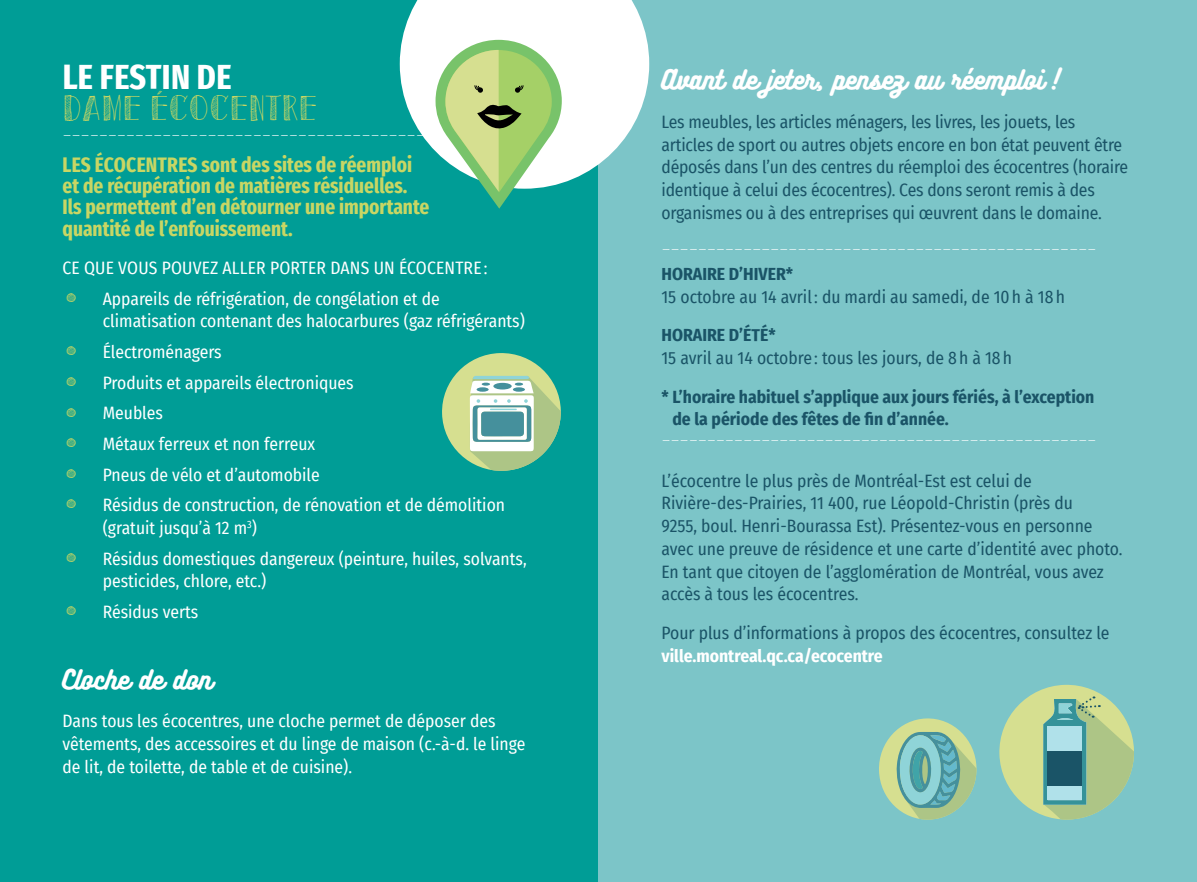
<style>
.page{position:relative;width:1197px;height:882px;background:#fff}
.page>*{position:absolute;margin:0;border:0;box-sizing:border-box;transform-origin:0 0}
.t1{font:35px "Sketch Toronto";color:#c8d664}
.t2{font:700 extra-condensed 35px "Fira Sans";letter-spacing:.01em;color:#fff}
.t3{font:32.9px "Sketch Toronto";color:#fff}
.t4{font:24.5px "Bukhari Script";color:#fff}
.t5{font:700 extra-condensed 21px/21.2px "Fira Sans";color:#c8d664}
.t6{font:17.5px/22.8px "Fira Sans Condensed";letter-spacing:-.01em;color:#1a5467}
.t7{font:17.5px/22.8px "Fira Sans Condensed";color:#fff}
.t8{font:700 17.5px/22.8px "Fira Sans Condensed";color:#1a5467}
.t9{font:700 17.5px "Fira Sans Condensed";color:#fff}
.s1{font-family:"Sketch Toronto";font-size:35px;color:#c8d664}
</style>
<div class="page">
<div style="left:0;top:0;width:599px;height:882px;background:#009d96"></div>
<div style="left:599px;top:0;width:598px;height:882px;background:#7cc5c8"></div>
<svg style="left:879px;top:718px;width:98px;height:102px"></svg>
<svg style="left:442px;top:353px;width:119px;height:118px"></svg>
<div style="left:493px;top:383px;width:19px;height:7px;background:#45909c;border-radius:50%"></div>
<svg style="left:999px;top:684px;width:135px;height:136px"></svg>
<div style="left:1048px;top:752px;width:34px;height:34px;background:#1a5467"></div>
<svg style="left:400px;top:0;width:249px;height:189px;fill:#fff"></svg>
<svg style="left:436px;top:40px;width:126px;height:169px;background:#9acb91"></svg>
<h1 class="t2" style="left:63px;top:47px;width:170px">LE FESTIN DE</h1>
<h1 class="t1" style="left:63px;top:90px;width:257px">DAME ÉCOCENTRE</h1>
<h2 class="t3" style="left:63px;top:115px;width:436px">------------------------------------------------</h2>
<p class="t5" style="left:63px;top:153px;width:368px">LES ÉCOCENTRES sont des sites de réemploi et de récupération de matières résiduelles.<br>Ils permettent d’en détourner une importante quantité de l’enfouissement.</p>
<p class="t7" style="left:63px;top:256px;width:426px">CE QUE VOUS POUVEZ ALLER PORTER DANS UN ÉCOCENTRE :</p>
<p class="t7" style="left:103px;top:287px;width:424px;text-indent:-40px"><span class="s1">•</span> Appareils de réfrigération, de congélation et de climatisation contenant des halocarbures (gaz réfrigérants)</p>
<p class="t7" style="left:63px;top:340px;width:161px"><span class="s1">•</span> Électroménagers</p>
<p class="t7" style="left:63px;top:371px;width:293px"><span class="s1">•</span> Produits et appareils électroniques</p>
<p class="t7" style="left:63px;top:401px;width:102px"><span class="s1">•</span> Meubles</p>
<p class="t7" style="left:63px;top:432px;width:254px"><span class="s1">•</span> Métaux ferreux et non ferreux</p>
<p class="t7" style="left:63px;top:463px;width:259px"><span class="s1">•</span> Pneus de vélo et d’automobile</p>
<p class="t7" style="left:103px;top:493px;width:404px;text-indent:-40px"><span class="s1">•</span> Résidus de construction, de rénovation et de démolition (gratuit jusqu’à 12 m<sup>3</sup>)</p>
<p class="t7" style="left:103px;top:547px;width:425px;text-indent:-40px"><span class="s1">•</span> Résidus domestiques dangereux (peinture, huiles, solvants, pesticides, chlore, etc.)</p>
<p class="t7" style="left:63px;top:600px;width:137px"><span class="s1">•</span> Résidus verts</p>
<h3 class="t4" style="left:63px;top:666px;width:151px">Cloche de don</h3>
<p class="t7" style="left:63px;top:709px;width:464px">Dans tous les écocentres, une cloche permet de déposer des vêtements, des accessoires et du linge de maison (c.-à-d. le linge de lit, de toilette, de table et de cuisine).</p>
<h3 class="t4" style="left:662px;top:66px;width:400px">Avant de jeter, pensez au réemploi!</h3>
<p class="t6" style="left:662px;top:110px;width:468px">Les meubles, les articles ménagers, les livres, les jouets, les articles de sport ou autres objets encore en bon état peuvent être déposés dans l’un des centres du réemploi des écocentres (horaire identique à celui des écocentres). Ces dons seront remis à des organismes ou à des entreprises qui œuvrent dans le domaine.</p>
<h2 class="t3" style="left:662px;top:229px;width:436px">------------------------------------------------</h2>
<p class="t8" style="left:662px;top:261px;width:133px">HORAIRE D’HIVER*</p>
<p class="t6" style="left:662px;top:285px;width:405px">15 octobre au 14 avril: du mardi au samedi, de 10h à 18h</p>
<p class="t8" style="left:662px;top:323px;width:116px">HORAIRE D’ÉTÉ*</p>
<p class="t6" style="left:662px;top:346px;width:352px">15 avril au 14 octobre : tous les jours, de 8h à 18h</p>
<p class="t8" style="left:672px;top:384px;width:424px;text-indent:-11px">* L’horaire habituel s’applique aux jours fériés, à l’exception de la période des fêtes de fin d’année.</p>
<h2 class="t3" style="left:662px;top:420px;width:436px">------------------------------------------------</h2>
<p class="t6" style="left:662px;top:469px;width:463px">L’écocentre le plus près de Montréal-Est est celui de Rivière-des-Prairies, 11 400, rue Léopold-Christin (près du<br>9255, boul. Henri-Bourassa Est). Présentez-vous en personne avec une preuve de résidence et une carte d’identité avec photo.<br>En tant que citoyen de l’agglomération de Montréal, vous avez accès à tous les écocentres.</p>
<p class="t6" style="left:662px;top:621px;width:450px">Pour plus d’informations à propos des écocentres, consultez le</p>
<p class="t9" style="left:662px;top:641px;width:223px">ville.montreal.qc.ca/ecocentre</p>
</div>
